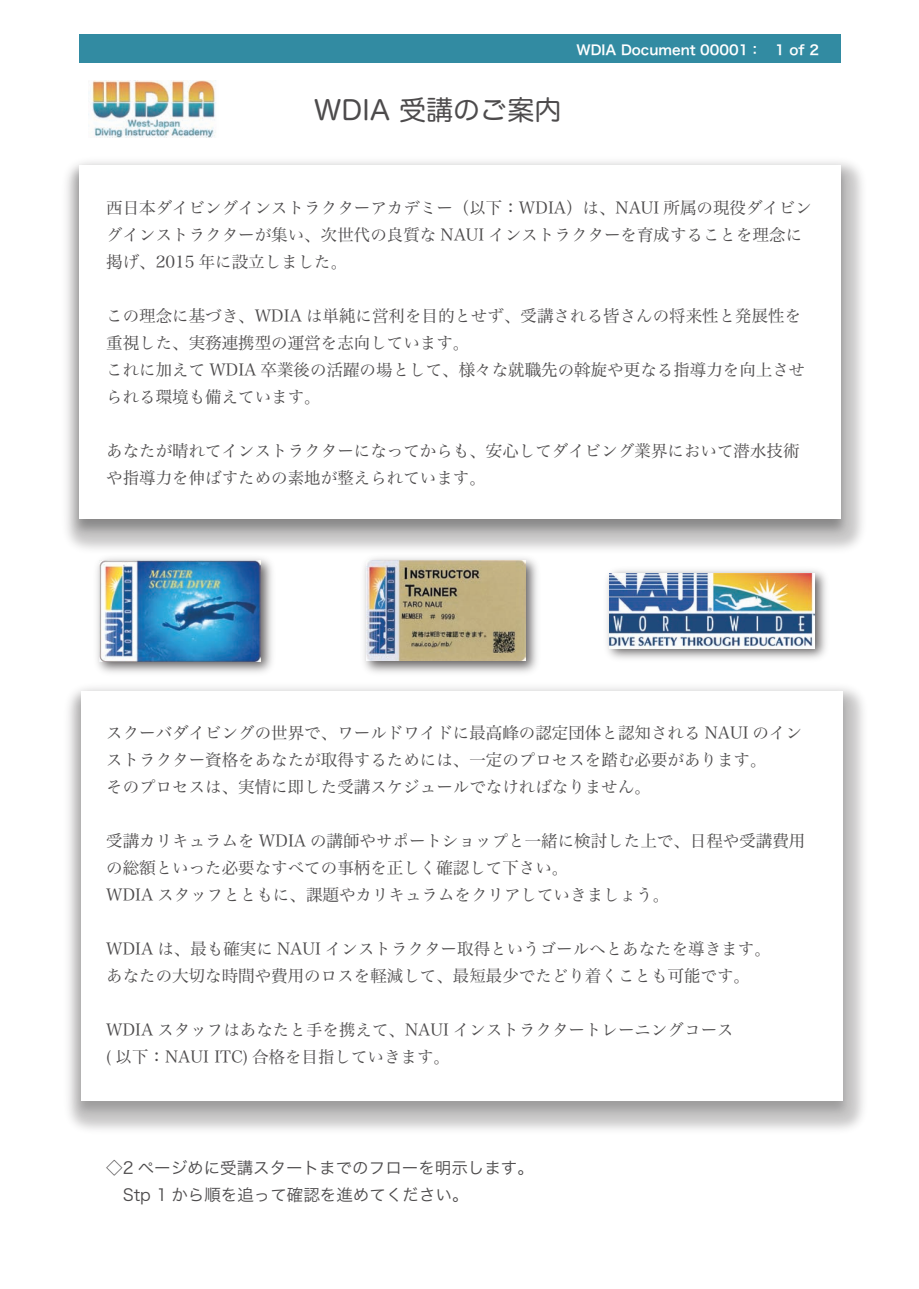
<style>
.page{position:relative;width:919px;height:1289px;background:#fff}
.page>*{position:absolute;margin:0;border:0;box-sizing:border-box;transform-origin:0 0}
.t1{font:27px "Hira Maru Pro W4";color:#4d4b4c}
.t2{font:16.5px/27px "Hira Min Pro W3";color:#4d4b4c}
.t3{font:16.5px/27px "Hira Kaku Pro W3";color:#4d4b4c}
.t4{font:13.5px "Hira Kaku Pro W6";color:#fff}
</style>
<div class="page">
<img style="left:89px;top:80px;width:127px;height:57px">
<div style="left:79px;top:34px;width:762px;height:28px;background:#328ba2"></div>
<img style="left:607px;top:570px;width:219px;height:89px">
<img style="left:609px;top:573px;width:205px;height:75px">
<img style="left:91px;top:551px;width:187px;height:122px">
<img style="left:100px;top:560px;width:161px;height:101px">
<img style="left:358px;top:551px;width:186px;height:122px">
<img style="left:366px;top:560px;width:159px;height:100px">
<p class="t1" style="left:314px;top:86px;width:249px">WDIA 受講のご案内</p>
<p class="t4" style="left:576px;top:37px;width:244px">WDIA Document 00001：　1 of 2</p>
<p class="t2" style="left:106px;top:193px;width:707px">西日本ダイビングインストラクターアカデミー（以下：WDIA）は、NAUI 所属の現役ダイビングインストラクターが集い、次世代の良質な NAUI インストラクターを育成することを理念に掲げ、2015 年に設立しました。</p>
<p class="t2" style="left:106px;top:301px;width:700px">この理念に基づき、WDIA は単純に営利を目的とせず、受講される皆さんの将来性と発展性を重視した、実務連携型の運営を志向しています。<br>これに加えて WDIA 卒業後の活躍の場として、様々な就職先の斡旋や更なる指導力を向上させられる環境も備えています。</p>
<p class="t2" style="left:106px;top:436px;width:694px">あなたが晴れてインストラクターになってからも、安心してダイビング業界において潜水技術や指導力を伸ばすための素地が整えられています。</p>
<p class="t2" style="left:106px;top:717px;width:697px">スクーバダイビングの世界で、ワールドワイドに最高峰の認定団体と認知される NAUI のインストラクター資格をあなたが取得するためには、一定のプロセスを踏む必要があります。<br>そのプロセスは、実情に即した受講スケジュールでなければなりません。</p>
<p class="t2" style="left:106px;top:825px;width:700px">受講カリキュラムを WDIA の講師やサポートショップと一緒に検討した上で、日程や受講費用の総額といった必要なすべての事柄を正しく確認して下さい。<br>WDIA スタッフとともに、課題やカリキュラムをクリアしていきましょう。</p>
<p class="t2" style="left:106px;top:933px;width:666px">WDIA は、最も確実に NAUI インストラクター取得というゴールへとあなたを導きます。あなたの大切な時間や費用のロスを軽減して、最短最少でたどり着くことも可能です。</p>
<p class="t2" style="left:106px;top:1014px;width:629px">WDIA スタッフはあなたと手を携えて、NAUI インストラクタートレーニングコース( 以下：NAUI ITC) 合格を目指していきます。</p>
<p class="t3" style="left:106px;top:1153px;width:429px">◇2 ページめに受講スタートまでのフローを明示します。　Stp 1 から順を追って確認を進めてください。</p>
</div>
